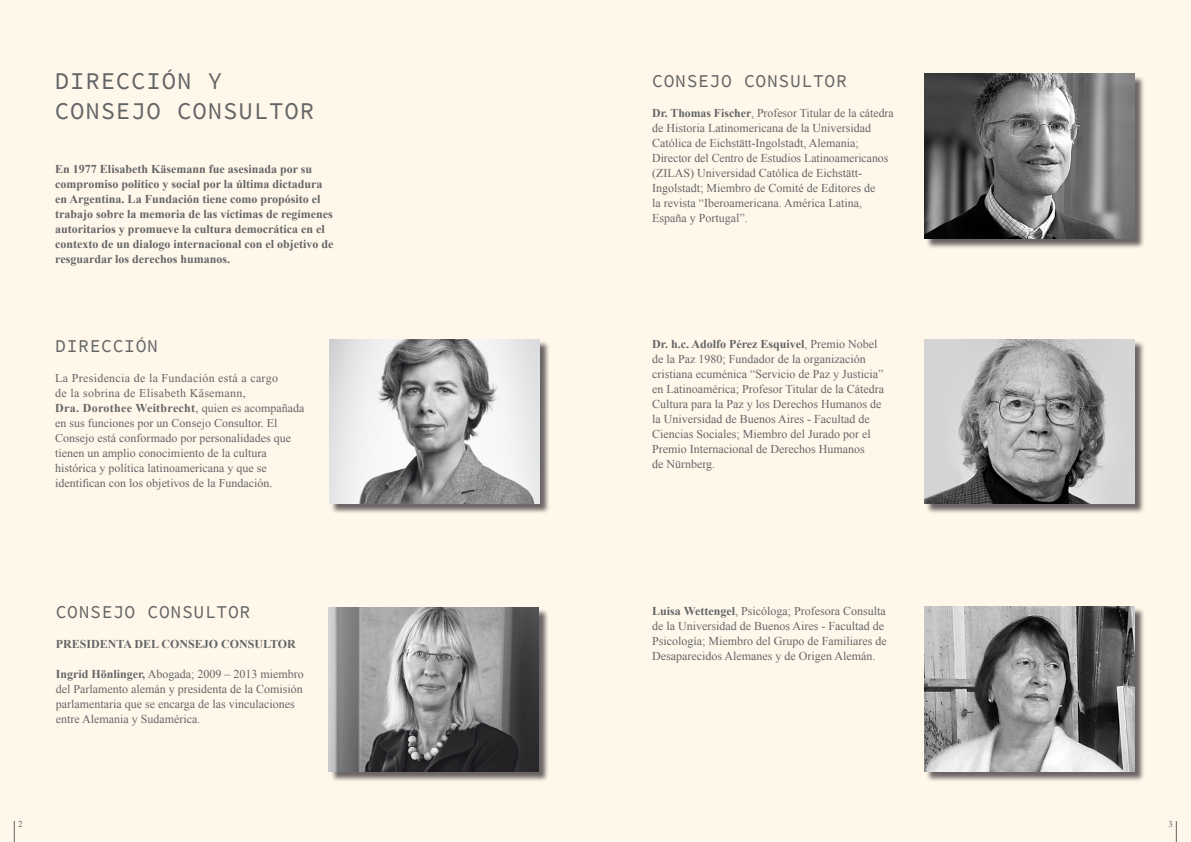
<style>
.page{position:relative;width:1191px;height:842px;background:#fff}
.page>*{position:absolute;margin:0;border:0;box-sizing:border-box;transform-origin:0 0}
.t1{font:24px/30px "Source Code Pro";letter-spacing:.04em;color:#646567}
.t2{font:18px "Source Code Pro";letter-spacing:.04em;color:#646567}
.t3{font:12px/15px "Times New Roman";color:#646567}
.t4{font:700 12px/15px "Times New Roman";color:#646567}
.t5{font:12px/15px "Times New Roman";color:#646567}
.t6{font:9px "Times New Roman";color:#646567}
.s1{font-weight:700}
</style>
<div class="page">
<div style="left:595px;top:0;width:596px;height:842px;background:#fff7ea"></div>
<div style="left:0;top:0;width:595px;height:842px;background:#fff7ea"></div>
<div style="left:330px;top:341px;width:220px;height:174px;background:#1a171c;opacity:.65"></div>
<img style="left:329px;top:339px;width:210px;height:165px">
<div style="left:330px;top:608px;width:220px;height:175px;background:#1a171c;opacity:.65"></div>
<img style="left:329px;top:607px;width:210px;height:165px">
<div style="left:926px;top:75px;width:218px;height:174px;background:#1a171c;opacity:.65"></div>
<img style="left:924px;top:74px;width:210px;height:164px">
<div style="left:926px;top:340px;width:218px;height:175px;background:#1a171c;opacity:.65"></div>
<img style="left:924px;top:339px;width:210px;height:165px">
<div style="left:926px;top:608px;width:218px;height:174px;background:#1a171c;opacity:.65"></div>
<img style="left:924px;top:607px;width:210px;height:164px">
<svg style="left:14px;top:821px;width:1px;height:21px"></svg>
<svg style="left:1176px;top:821px;width:1px;height:21px"></svg>
<h1 class="t1" style="left:55px;top:67px;width:261px">DIRECCIÓN Y<br>CONSEJO CONSULTOR</h1>
<p class="t4" style="left:55px;top:161px;width:280px">En 1977 Elisabeth Käsemann fue asesinada por su compromiso político y social por la última dictadura en Argentina. La Fundación tiene como propósito el trabajo sobre la memoria de las víctimas de regímenes autoritarios y promueve la cultura democrática en el contexto de un dialogo internacional con el objetivo de resguardar los derechos humanos.</p>
<h2 class="t2" style="left:55px;top:334px;width:104px">DIRECCIÓN</h2>
<p class="t5" style="left:55px;top:370px;width:251px">La Presidencia de la Fundación está a cargo<br>de la sobrina de Elisabeth Käsemann,<br><span class="s1">Dra. Dorothee Weitbrecht</span>, quien es acompañada en sus funciones por un Consejo Consultor. El Consejo está conformado por personalidades que tienen un amplio conocimiento de la cultura histórica y política latinoamericana y que se identifican con los objetivos de la Fundación.</p>
<h2 class="t2" style="left:56px;top:600px;width:196px">CONSEJO CONSULTOR</h2>
<p class="t4" style="left:56px;top:636px;width:242px">PRESIDENTA DEL CONSEJO CONSULTOR</p>
<p class="t3" style="left:56px;top:667px;width:249px"><span class="s1">Ingrid Hönlinger,</span> Abogada; 2009 – 2013 miembro del Parlamento alemán y presidenta de la Comisión parlamentaria que se encarga de las vinculaciones entre Alemania y Sudamérica.</p>
<h2 class="t2" style="left:652px;top:69px;width:196px">CONSEJO CONSULTOR</h2>
<p class="t3" style="left:652px;top:106px;width:243px"><span class="s1">Dr. Thomas Fischer</span>, Profesor Titular de la cátedra de Historia Latinomericana de la Universidad Católica de Eichstätt-Ingolstadt, Alemania; Director del Centro de Estudios Latinoamericanos (ZILAS) Universidad Católica de Eichstätt-Ingolstadt; Miembro de Comité de Editores de<br>la revista “Iberoamericana. América Latina, España y Portugal”.</p>
<p class="t3" style="left:652px;top:336px;width:233px"><span class="s1">Dr. h.c. Adolfo Pérez Esquivel</span>, Premio Nobel de la Paz 1980; Fundador de la organización cristiana ecuménica “Servicio de Paz y Justicia” en Latinoamérica; Profesor Titular de la Cátedra Cultura para la Paz y los Derechos Humanos de la Universidad de Buenos Aires - Facultad de Ciencias Sociales; Miembro del Jurado por el Premio Internacional de Derechos Humanos<br>de Nürnberg.</p>
<p class="t3" style="left:652px;top:603px;width:236px"><span class="s1">Luisa Wettengel</span>, Psicóloga; Profesora Consulta de la Universidad de Buenos Aires - Facultad de Psicología; Miembro del Grupo de Familiares de Desaparecidos Alemanes y de Origen Alemán.</p>
<p class="t6" style="left:18px;top:818px;width:6px">2</p>
<p class="t6" style="left:1168px;top:818px;width:6px">3</p>
</div>
